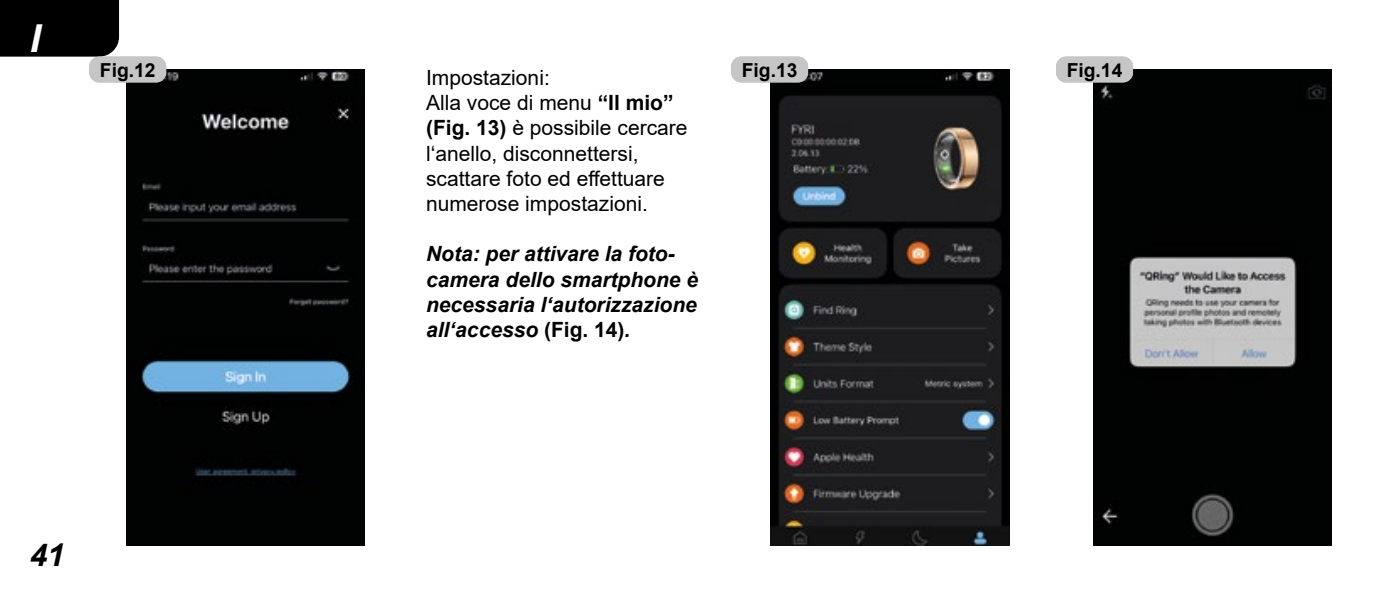
<style>
.page{position:relative;width:1389px;height:596px;background:#fff}
.page>*{position:absolute;margin:0;border:0;box-sizing:border-box;transform-origin:0 0}
.t1{font:italic 700 38.5px "Arial";color:#fff}
.t2{font:italic 700 31.5px "Arial";color:#000}
.t3{font:21px/25.2px "Arial";color:#000}
.t4{font:italic 700 21px/25.2px "Arial";color:#000}
.t5{font:700 19.25px "Arial";color:#000}
.s1{font-weight:700}
.s2{font-style:normal}
</style>
<div class="page">
<div style="left:0;top:0;width:119px;height:57px;background:#000"></div>
<img style="left:771px;top:69px;width:238px;height:476px">
<img style="left:1093px;top:69px;width:238px;height:476px">
<img style="left:126px;top:69px;width:238px;height:476px">
<div style="left:89px;top:57px;width:77px;height:25px;background:#c6c6c6;border-radius:10px"></div>
<div style="left:731px;top:57px;width:77px;height:25px;background:#c6c6c6;border-radius:10px"></div>
<div style="left:1056px;top:57px;width:77px;height:25px;background:#c6c6c6;border-radius:10px"></div>
<h1 class="t1" style="left:30px;top:13px;width:12px">I</h1>
<p class="t5" style="left:96px;top:56px;width:66px">Abb.14</p>
<p class="t5" style="left:100px;top:56px;width:57px">Fig.12</p>
<p class="t5" style="left:738px;top:56px;width:66px">Abb.14</p>
<p class="t5" style="left:742px;top:56px;width:57px">Fig.13</p>
<p class="t5" style="left:1062px;top:56px;width:66px">Abb.14</p>
<p class="t5" style="left:1067px;top:56px;width:57px">Fig.14</p>
<p class="t3" style="left:426px;top:65px;width:263px">Impostazioni:<br>Alla voce di menu <span class="s1">“Il mio” (Fig. 13)</span> è possibile cercare l‘anello, disconnettersi, scattare foto ed effettuare numerose impostazioni.</p>
<p class="t4" style="left:426px;top:242px;width:273px">Nota: per attivare la foto&shy;camera dello smartphone è necessaria l‘autorizzazione all‘accesso <span class="s2">(Fig. 14)</span>.</p>
<h2 class="t2" style="left:30px;top:533px;width:37px">41</h2>
</div>
